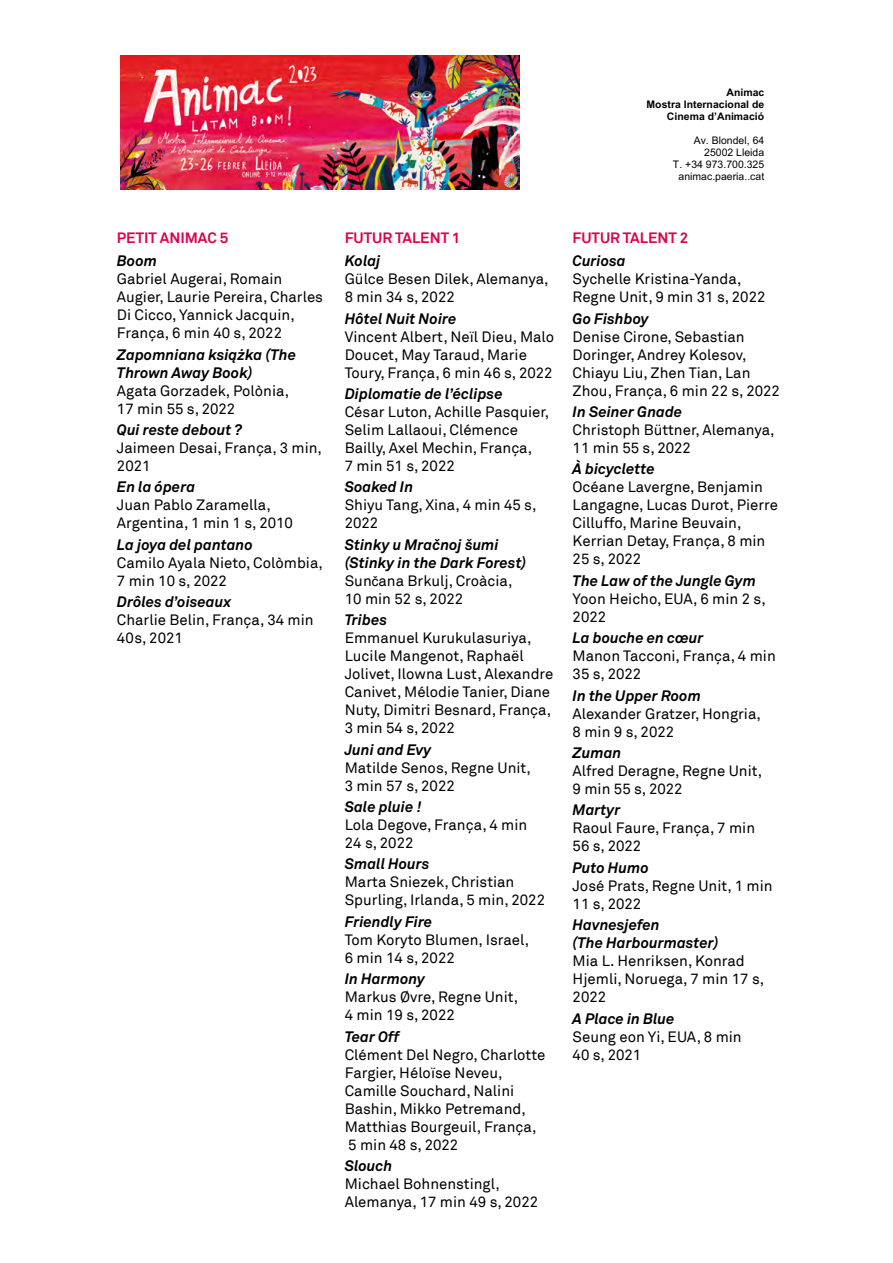
<style>
.page{position:relative;width:893px;height:1263px;background:#fff}
.page>*{position:absolute;margin:0;border:0;box-sizing:border-box;transform-origin:0 0}
.t1{font:15px/18px "Akkurat";color:#000}
.t2{font:italic 700 15px/18px "Akkurat Pro";color:#000}
.t3{font:700 15px "Akkurat";color:#de004a}
.t4{font:10.5px/12.1px "Arial";letter-spacing:.005em;color:#000;text-align:right}
.t5{font:700 10.5px/12px "Arial";letter-spacing:.005em;color:#000;text-align:right}
.s1{font-family:"Helvetica";font-size:13.5px}
</style>
<div class="page">
<img style="left:120px;top:55px;width:400px;height:135px">
<p class="t3" style="left:117px;top:228px;width:113px">PETIT ANIMAC 5</p>
<p class="t2" style="left:117px;top:252px;width:42px">Boom</p>
<p class="t1" style="left:117px;top:270px;width:208px">Gabriel Augerai, Romain<br>Augier, Laurie Pereira, Charles<br>Di Cicco, Yannick Jacquin,<br>França, 6 min 40 s, 2022</p>
<p class="t2" style="left:117px;top:345px;width:181px">Zapomniana książka (The<br>Thrown Away Book)</p>
<p class="t1" style="left:117px;top:382px;width:174px">Agata Gorzadek, Polònia,<br>17 min 55 s, 2022</p>
<p class="t2" style="left:117px;top:421px;width:127px">Qui reste debout ?</p>
<p class="t1" style="left:117px;top:439px;width:207px">Jaimeen Desai, França, 3 min,<br>2021</p>
<p class="t2" style="left:117px;top:478px;width:80px">En la ópera</p>
<p class="t1" style="left:117px;top:496px;width:177px">Juan Pablo Zaramella,<br>Argentina, 1 min 1 s, 2010</p>
<p class="t2" style="left:117px;top:536px;width:137px">La joya del pantano</p>
<p class="t1" style="left:117px;top:554px;width:208px">Camilo Ayala Nieto, Colòmbia,<br>7 min 10 s, 2022</p>
<p class="t2" style="left:117px;top:593px;width:116px">Drôles d’oiseaux</p>
<p class="t1" style="left:117px;top:611px;width:198px">Charlie Belin, França, 34 min<br>40s, 2021</p>
<p class="t5" style="left:646px;top:86px;width:119px">Animac<br>Mostra Internacional de<br>Cinema d’Animació</p>
<p class="t4" style="left:673px;top:134px;width:93px">Av. Blondel, 64<br>25002 Lleida<br>T. +34 973.700.325 animac.paeria..cat</p>
<p class="t3" style="left:345px;top:228px;width:117px">FUTUR TALENT 1</p>
<p class="t2" style="left:345px;top:252px;width:37px">Kolaj</p>
<p class="t1" style="left:345px;top:270px;width:205px">Gülce Besen Dilek, Alemanya,<br>8 min 34 s, 2022</p>
<p class="t2" style="left:345px;top:309px;width:113px">Hôtel Nuit Noire</p>
<p class="t1" style="left:345px;top:328px;width:211px">Vincent Albert, Neïl Dieu, Malo<br>Doucet, May Taraud, Marie<br>Toury, França, 6 min 46 s, 2022</p>
<p class="t2" style="left:345px;top:385px;width:159px">Diplomatie de l’éclipse</p>
<p class="t1" style="left:345px;top:403px;width:206px">César Luton, Achille Pasquier,<br>Selim Lallaoui, Clémence<br>Bailly, Axel Mechin, França,<br>7 min 51 s, 2022</p>
<p class="t2" style="left:345px;top:478px;width:70px">Soaked In</p>
<p class="t1" style="left:345px;top:497px;width:193px">Shiyu Tang, Xina, 4 min 45 s,<br>2022</p>
<p class="t2" style="left:345px;top:536px;width:183px">Stinky u Mračnoj šumi (Stinky in the Dark Forest)</p>
<p class="t1" style="left:345px;top:572px;width:169px">Sun<span class="s1">č</span>ana Brkulj, Croàcia,<br>10 min 52 s, 2022</p>
<p class="t2" style="left:345px;top:611px;width:44px">Tribes</p>
<p class="t1" style="left:345px;top:629px;width:210px">Emmanuel Kurukulasuriya,<br>Lucile Mangenot, Raphaël<br>Jolivet, Ilowna Lust, Alexandre<br>Canivet, Mélodie Tanier, Diane<br>Nuty, Dimitri Besnard, França,<br>3 min 54 s, 2022</p>
<p class="t2" style="left:345px;top:740px;width:88px">Juni and Evy</p>
<p class="t1" style="left:345px;top:759px;width:188px">Matilde Senos, Regne Unit,<br>3 min 57 s, 2022</p>
<p class="t2" style="left:345px;top:798px;width:78px">Sale pluie !</p>
<p class="t1" style="left:345px;top:816px;width:184px">Lola Degove, França, 4 min<br>24 s, 2022</p>
<p class="t2" style="left:345px;top:855px;width:86px">Small Hours</p>
<p class="t1" style="left:345px;top:873px;width:202px">Marta Sniezek, Christian<br>Spurling, Irlanda, 5 min, 2022</p>
<p class="t2" style="left:345px;top:913px;width:89px">Friendly Fire</p>
<p class="t1" style="left:345px;top:931px;width:186px">Tom Koryto Blumen, Israel,<br>6 min 14 s, 2022</p>
<p class="t2" style="left:345px;top:970px;width:82px">In Harmony</p>
<p class="t1" style="left:345px;top:988px;width:175px">Markus Øvre, Regne Unit,<br>4 min 19 s, 2022</p>
<p class="t2" style="left:345px;top:1027px;width:56px">Tear Off</p>
<p class="t1" style="left:345px;top:1046px;width:202px">Clément Del Negro, Charlotte<br>Fargier, Héloïse Neveu,<br>Camille Souchard, Nalini<br>Bashin, Mikko Petremand,<br>Matthias Bourgeuil, França,<br>5 min 48 s, 2022</p>
<p class="t2" style="left:345px;top:1157px;width:49px">Slouch</p>
<p class="t1" style="left:345px;top:1175px;width:195px">Michael Bohnenstingl,<br>Alemanya, 17 min 49 s, 2022</p>
<p class="t3" style="left:573px;top:228px;width:117px">FUTUR TALENT 2</p>
<p class="t2" style="left:573px;top:252px;width:55px">Curiosa</p>
<p class="t1" style="left:573px;top:270px;width:194px">Sychelle Kristina-Yanda,<br>Regne Unit, 9 min 31 s, 2022</p>
<p class="t2" style="left:573px;top:309px;width:78px">Go Fishboy</p>
<p class="t1" style="left:573px;top:328px;width:209px">Denise Cirone, Sebastian<br>Doringer, Andrey Kolesov,<br>Chiayu Liu, Zhen Tian, Lan<br>Zhou, França, 6 min 22 s, 2022</p>
<p class="t2" style="left:573px;top:403px;width:111px">In Seiner Gnade</p>
<p class="t1" style="left:573px;top:421px;width:204px">Christoph Büttner, Alemanya,<br>11 min 55 s, 2022</p>
<p class="t2" style="left:573px;top:460px;width:84px">À bicyclette</p>
<p class="t1" style="left:573px;top:478px;width:207px">Océane Lavergne, Benjamin<br>Langagne, Lucas Durot, Pierre<br>Cilluffo, Marine Beuvain,<br>Kerrian Detay, França, 8 min<br>25 s, 2022</p>
<p class="t2" style="left:573px;top:572px;width:185px">The Law of the Jungle Gym</p>
<p class="t1" style="left:573px;top:590px;width:195px">Yoon Heicho, EUA, 6 min 2 s,<br>2022</p>
<p class="t2" style="left:573px;top:629px;width:133px">La bouche en cœur</p>
<p class="t1" style="left:573px;top:647px;width:205px">Manon Tacconi, França, 4 min<br>35 s, 2022</p>
<p class="t2" style="left:573px;top:686px;width:130px">In the Upper Room</p>
<p class="t1" style="left:573px;top:705px;width:190px">Alexander Gratzer, Hongria,<br>8 min 9 s, 2022</p>
<p class="t2" style="left:573px;top:744px;width:50px">Zuman</p>
<p class="t1" style="left:573px;top:762px;width:191px">Alfred Deragne, Regne Unit,<br>9 min 55 s, 2022</p>
<p class="t2" style="left:573px;top:801px;width:49px">Martyr</p>
<p class="t1" style="left:573px;top:820px;width:184px">Raoul Faure, França, 7 min<br>56 s, 2022</p>
<p class="t2" style="left:573px;top:859px;width:78px">Puto Humo</p>
<p class="t1" style="left:573px;top:877px;width:201px">José Prats, Regne Unit, 1 min<br>11 s, 2022</p>
<p class="t2" style="left:573px;top:916px;width:148px">Havnesjefen<br>(The Harbourmaster)</p>
<p class="t1" style="left:573px;top:952px;width:193px">Mia L. Henriksen, Konrad<br>Hjemli, Noruega, 7 min 17 s,<br>2022</p>
<p class="t2" style="left:573px;top:1009px;width:103px">A Place in Blue</p>
<p class="t1" style="left:573px;top:1028px;width:171px">Seung eon Yi, EUA, 8 min<br>40 s, 2021</p>
</div>
